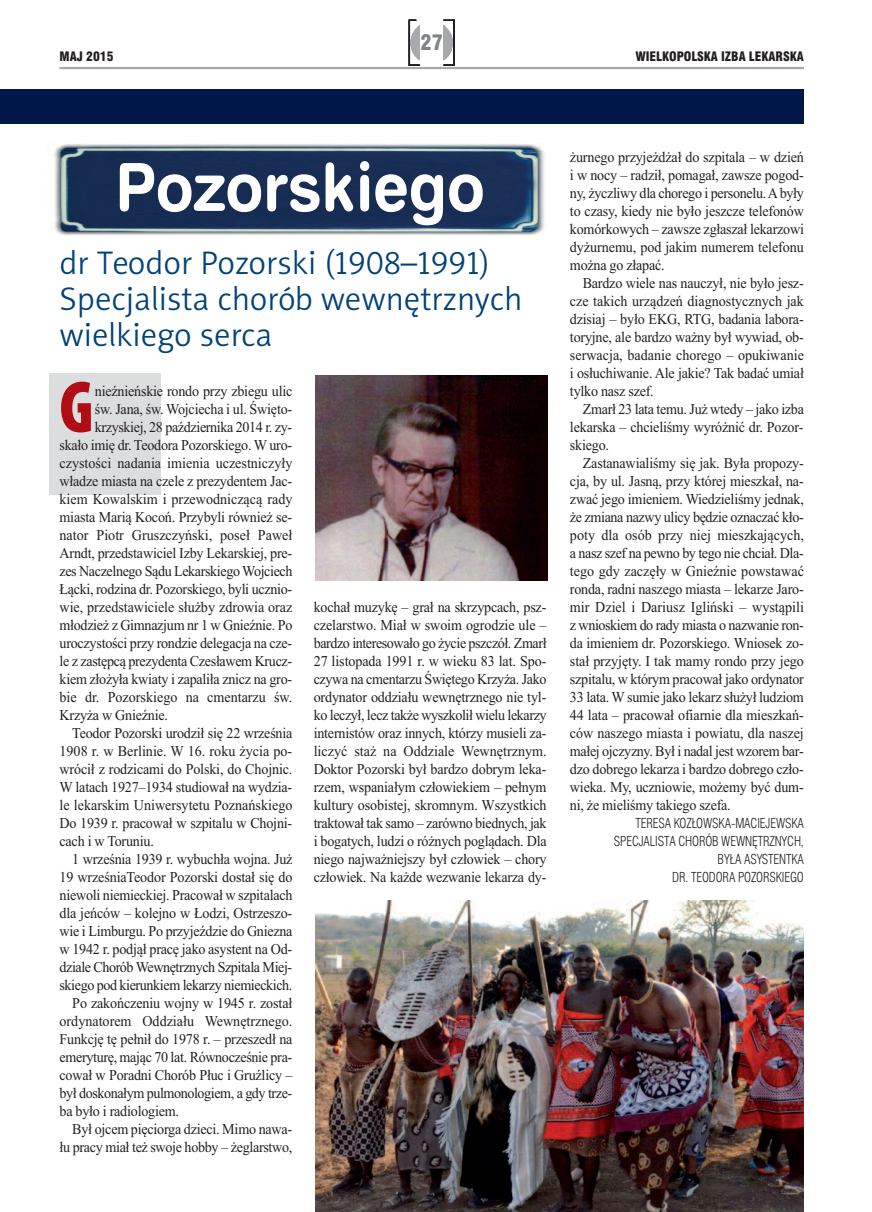
<style>
.page{position:relative;width:872px;height:1212px;background:#fff}
.page>*{position:absolute;margin:0;border:0;box-sizing:border-box;transform-origin:0 0}
.t1{font:900 condensed 74.25px "Myriad Pro";color:#b00d15;scale:.94 1}
.t2{font:66.45px "Swis 721 Bd Rnd EU";color:#fff;scale:.94 1}
.t3{font:33px/36px "Naomi Sans EFNTT Light";color:#004279}
.t4{font:21px "Swis 721 Blk Cn EU";color:#808285}
.t5{font:15px/18px "Times New Roman";letter-spacing:-.015em;color:#231f20;text-align:justify;scale:.94 1}
.t6{font:13.5px/18px "Swis 721 Lt Cn EU";letter-spacing:-.01em;color:#231f20;text-align:right;scale:.94 1}
.t7{font:12.75px "Swis 721 Blk Cn EU";color:#231f20}
</style>
<div class="page">
<div style="left:49px;top:373px;width:111px;height:122px;background:#dcdddf"></div>
<hr style="left:60px;top:67px;width:744px;height:2px;background:#a8a9ad">
<div style="left:443px;top:20px;width:12px;height:46px;border:1px solid #231f20"></div>
<svg style="left:443px;top:25px;width:10px;height:35px"></svg>
<svg style="left:408px;top:19px;width:12px;height:47px"></svg>
<div style="left:0;top:89px;width:804px;height:34px;background:#00174a"></div>
<img style="left:54px;top:143px;width:491px;height:93px">
<img style="left:315px;top:376px;width:233px;height:204px">
<img style="left:315px;top:900px;width:489px;height:312px">
<h3 class="t4" style="left:420px;top:30px;width:24px">27</h3>
<p class="t7" style="left:60px;top:48px;width:55px">MAJ 2015</p>
<p class="t7" style="left:635px;top:48px;width:170px">WIELKOPOLSKA IZBA LEKARSKA</p>
<h2 class="t2" style="left:115px;top:147px;width:395px">Pozorskiego</h2>
<h3 class="t3" style="left:60px;top:245px;width:464px">dr Teodor Pozorski (1908–1991)<br>Specjalista chorób wewnętrznych wielkiego serca</h3>
<h1 class="t1" style="left:60px;top:381px;width:38px">G</h1>
<p class="t5" style="left:95px;top:382px;width:212px">nieźnieńskie rondo przy zbiegu ulic</p>
<p class="t5" style="left:95px;top:400px;width:211px">św. Jana, św. Wojciecha i ul. Święto-</p>
<p class="t5" style="left:95px;top:418px;width:211px">krzyskiej, 28 października 2014 r. zy-</p>
<p class="t5" style="left:60px;top:436px;width:249px">skało imię dr. Teodora Pozorskiego. W uro-</p>
<p class="t5" style="left:60px;top:454px;width:249px">czystości nadania imienia uczestniczyły</p>
<p class="t5" style="left:60px;top:472px;width:249px">władze miasta na czele z prezydentem Jac-</p>
<p class="t5" style="left:60px;top:490px;width:249px">kiem Kowalskim i przewodniczącą rady</p>
<p class="t5" style="left:60px;top:508px;width:249px">miasta Marią Kocoń. Przybyli również se-</p>
<p class="t5" style="left:60px;top:526px;width:249px">nator Piotr Gruszczyński, poseł Paweł</p>
<p class="t5" style="left:60px;top:544px;width:249px">Arndt, przedstawiciel Izby Lekarskiej, pre-</p>
<p class="t5" style="left:60px;top:562px;width:249px">zes Naczelnego Sądu Lekarskiego Wojciech</p>
<p class="t5" style="left:60px;top:580px;width:249px">Łącki, rodzina dr. Pozorskiego, byli ucznio-</p>
<p class="t5" style="left:60px;top:598px;width:249px">wie, przedstawiciele służby zdrowia oraz</p>
<p class="t5" style="left:60px;top:616px;width:249px">młodzież z Gimnazjum nr 1 w Gnieźnie. Po</p>
<p class="t5" style="left:60px;top:634px;width:249px">uroczystości przy rondzie delegacja na cze-</p>
<p class="t5" style="left:60px;top:652px;width:249px">le z zastępcą prezydenta Czesławem Krucz-</p>
<p class="t5" style="left:60px;top:670px;width:249px">kiem złożyła kwiaty i zapaliła znicz na gro-</p>
<p class="t5" style="left:60px;top:688px;width:249px">bie dr. Pozorskiego na cmentarzu św.</p>
<p class="t5" style="left:60px;top:706px;width:117px">Krzyża w Gnieźnie.</p>
<p class="t5" style="left:72px;top:724px;width:236px">Teodor Pozorski urodził się 22 września</p>
<p class="t5" style="left:60px;top:742px;width:249px">1908 r. w Berlinie. W 16. roku życia po-</p>
<p class="t5" style="left:60px;top:760px;width:249px">wrócił z rodzicami do Polski, do Chojnic.</p>
<p class="t5" style="left:60px;top:778px;width:249px">W latach 1927–1934 studiował na wydzia-</p>
<p class="t5" style="left:60px;top:796px;width:249px">le lekarskim Uniwersytetu Poznańskiego</p>
<p class="t5" style="left:60px;top:814px;width:249px">Do 1939 r. pracował w szpitalu w Chojni-</p>
<p class="t5" style="left:60px;top:832px;width:102px">cach i w Toruniu.</p>
<p class="t5" style="left:72px;top:850px;width:236px">1 września 1939 r. wybuchła wojna. Już</p>
<p class="t5" style="left:60px;top:868px;width:249px">19 wrześniaTeodor Pozorski dostał się do</p>
<p class="t5" style="left:60px;top:886px;width:249px">niewoli niemieckiej. Pracował w szpitalach</p>
<p class="t5" style="left:60px;top:904px;width:249px">dla jeńców – kolejno w Łodzi, Ostrzeszo-</p>
<p class="t5" style="left:60px;top:922px;width:249px">wie i Limburgu. Po przyjeździe do Gniezna</p>
<p class="t5" style="left:60px;top:940px;width:249px">w 1942 r. podjął pracę jako asystent na Od-</p>
<p class="t5" style="left:60px;top:958px;width:249px">dziale Chorób Wewnętrznych Szpitala Miej-</p>
<p class="t5" style="left:60px;top:976px;width:249px">skiego pod kierunkiem lekarzy niemieckich.</p>
<p class="t5" style="left:72px;top:994px;width:236px">Po zakończeniu wojny w 1945 r. został</p>
<p class="t5" style="left:60px;top:1012px;width:249px">ordynatorem Oddziału Wewnętrznego.</p>
<p class="t5" style="left:60px;top:1030px;width:249px">Funkcję tę pełnił do 1978 r. – przeszedł na</p>
<p class="t5" style="left:60px;top:1048px;width:249px">emeryturę, mając 70 lat. Równocześnie pra-</p>
<p class="t5" style="left:60px;top:1066px;width:249px">cował w Poradni Chorób Płuc i Gruźlicy –</p>
<p class="t5" style="left:60px;top:1084px;width:249px">był doskonałym pulmonologiem, a gdy trze-</p>
<p class="t5" style="left:60px;top:1102px;width:129px">ba było i radiologiem.</p>
<p class="t5" style="left:72px;top:1120px;width:235px">Był ojcem pięciorga dzieci. Mimo nawa-</p>
<p class="t5" style="left:60px;top:1138px;width:249px">łu pracy miał też swoje hobby – żeglarstwo,</p>
<p class="t5" style="left:314px;top:598px;width:249px">kochał muzykę – grał na skrzypcach, psz&shy;czelarstwo. Miał w swoim ogrodzie ule – bardzo interesowało go życie pszczół. Zmarł 27 listopada 1991 r. w wieku 83 lat. Spo&shy;czywa na cmentarzu Świętego Krzyża. Jako ordynator oddziału wewnętrznego nie tyl&shy;ko leczył, lecz także wyszkolił wielu lekarzy internistów oraz innych, którzy musieli za&shy;liczyć staż na Oddziale Wewnętrznym.<br>Doktor Pozorski był bardzo dobrym leka&shy;rzem, wspaniałym człowiekiem – pełnym kultury osobistej, skromnym. Wszystkich traktował tak samo – zarówno biednych, jak i bogatych, ludzi o różnych poglądach. Dla niego najważniejszy był człowiek – chory człowiek. Na każde wezwanie lekarza dy-</p>
<p class="t5" style="left:570px;top:148px;width:250px">żurnego przyjeżdżał do szpitala – w dzień i w nocy – radził, pomagał, zawsze pogod&shy;ny, życzliwy dla chorego i personelu.Abyły to czasy, kiedy nie było jeszcze telefonów komórkowych – zawsze zgłaszał lekarzowi dyżurnemu, pod jakim numerem telefonu można go złapać.</p>
<p class="t5" style="left:570px;top:274px;width:250px;text-indent:13px">Bardzo wiele nas nauczył, nie było jesz&shy;cze takich urządzeń diagnostycznych jak dzisiaj – było EKG, RTG, badania labora&shy;toryjne, ale bardzo ważny był wywiad, ob&shy;serwacja, badanie chorego – opukiwanie i osłuchiwanie. Ale jakie? Tak badać umiał tylko nasz szef.</p>
<p class="t5" style="left:570px;top:400px;width:250px;text-indent:13px">Zmarł 23 lata temu. Już wtedy – jako izba lekarska – chcieliśmy wyróżnić dr. Pozor&shy;skiego.</p>
<p class="t5" style="left:570px;top:454px;width:250px;text-indent:13px">Zastanawialiśmy się jak. Była propozy&shy;cja, by ul. Jasną, przy której mieszkał, na&shy;zwać jego imieniem. Wiedzieliśmy jednak, że zmiana nazwy ulicy będzie oznaczać kło&shy;poty dla osób przy niej mieszkających, a nasz szef na pewno by tego nie chciał. Dla&shy;tego gdy zaczęły w Gnieźnie powstawać ronda, radni naszego miasta – lekarze Jaro&shy;mir Dziel i Dariusz Igliński – wystąpili z wnioskiem do rady miasta o nazwanie ron&shy;da imieniem dr. Pozorskiego. Wniosek zo&shy;stał przyjęty. I tak mamy rondo przy jego szpitalu, w którym pracował jako ordynator 33 lata. W sumie jako lekarz służył ludziom 44 lata – pracował ofiarnie dla mieszkań&shy;ców naszego miasta i powiatu, dla naszej małej ojczyzny. Był i nadal jest wzorem bar&shy;dzo dobrego lekarza i bardzo dobrego czło&shy;wieka. My, uczniowie, możemy być dum&shy;ni, że mieliśmy takiego szefa.</p>
<p class="t6" style="left:614px;top:814px;width:204px">TERESA KOZŁOWSKA-MACIEJEWSKA<br>SPECJALISTA CHORÓB WEWNĘTRZNYCH,<br>BYŁA ASYSTENTKA<br>DR. TEODORA POZORSKIEGO</p>
</div>
